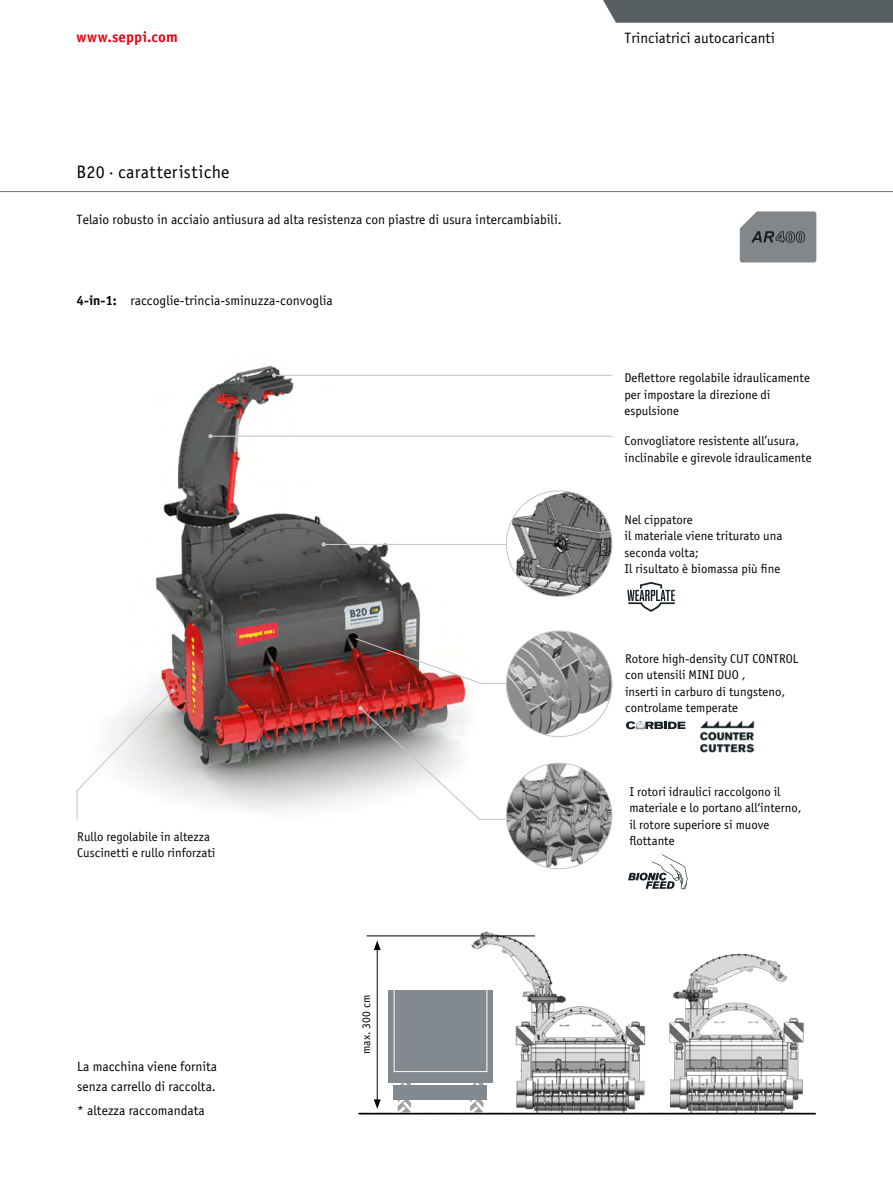
<style>
.page{position:relative;width:893px;height:1191px;background:#fff}
.page>*{position:absolute;margin:0;border:0;box-sizing:border-box;transform-origin:0 0}
.t1{font:18px "Officina Sans Book ITC";letter-spacing:.01em;color:#000}
.t2{font:15px "Officina Sans Book ITC";color:#000}
.t3{font:15px "Officina Sans Bold ITC";letter-spacing:.005em;color:#e30613}
.t4{font:13.5px/19.5px "Officina Sans Book ITC";color:#000}
.t5{font:12.75px/16.5px "Officina Sans Book ITC";color:#000}
.t6{font:11.7px "Officina Sans Book ITC";letter-spacing:.01em;color:#000}
.s1{font-family:"Officina Sans Bold ITC"}
</style>
<div class="page">
<div style="left:603px;top:0;width:290px;height:23px;background:#575e62"></div>
<hr style="left:0;top:191px;width:893px;height:1px;background:#706f6f">
<img style="left:152px;top:366px;width:329px;height:444px">
<img style="left:506px;top:763px;width:106px;height:105px;border-radius:53px">
<hr style="left:210px;top:436px;width:402px;height:1px;background:#c6c6c6">
<svg style="left:208px;top:434px;width:5px;height:4px"></svg>
<hr style="left:324px;top:544px;width:223px;height:1px;background:#c6c6c6">
<svg style="left:322px;top:542px;width:4px;height:4px"></svg>
<hr style="left:274px;top:375px;width:338px;height:1px;background:#c6c6c6">
<svg style="left:272px;top:373px;width:4px;height:4px"></svg>
<svg style="left:740px;top:211px;width:76px;height:51px;background:#828688"></svg>
<svg style="left:76px;top:688px;width:99px;height:132px"></svg>
<svg style="left:358px;top:706px;width:157px;height:114px"></svg>
<img style="left:506px;top:491px;width:106px;height:105px;border-radius:53px">
<img style="left:354px;top:637px;width:164px;height:47px">
<img style="left:506px;top:631px;width:106px;height:105px;border-radius:53px">
<svg style="left:626px;top:721px;width:59px;height:8px"></svg>
<svg style="left:628px;top:854px;width:60px;height:35px"></svg>
<svg style="left:627px;top:582px;width:48px;height:30px"></svg>
<img style="left:700px;top:720px;width:55px;height:33px">
<img style="left:468px;top:931px;width:178px;height:140px">
<hr style="left:377px;top:947px;width:1px;height:154px;background:#000">
<svg style="left:374px;top:940px;width:7px;height:10px"></svg>
<img style="left:664px;top:953px;width:146px;height:162px">
<svg style="left:358px;top:1071px;width:458px;height:43px"></svg>
<div style="left:388px;top:990px;width:105px;height:92px;background:#838a8f"></div>
<div style="left:393px;top:1085px;width:94px;height:14px;background:#838a8f"></div>
<div style="left:394px;top:986px;width:93px;height:86px;border:1px solid #fff"></div>
<hr style="left:367px;top:935px;width:168px;height:1px;background:#000">
<p class="t3" style="left:77px;top:26px;width:103px">www.seppi.com</p>
<p class="t2" style="left:624px;top:28px;width:152px">Trinciatrici autocaricanti</p>
<h1 class="t1" style="left:77px;top:160px;width:155px">B20 · caratteristiche</h1>
<p class="t4" style="left:77px;top:209px;width:487px">Telaio robusto in acciaio antiusura ad alta resistenza con piastre di usura intercambiabili.</p>
<p class="t4" style="left:77px;top:290px;width:258px"><span class="s1">4-in-1:</span> raccoglie-trincia-sminuzza-convoglia</p>
<p class="t5" style="left:77px;top:827px;width:140px">Rullo regolabile in altezza<br>Cuscinetti e rullo rinforzati</p>
<p class="t4" style="left:77px;top:1056px;width:141px">La macchina viene fornita senza carrello di raccolta.</p>
<p class="t4" style="left:77px;top:1099px;width:129px">* altezza raccomandata</p>
<p class="t6" style="left:359px;top:1054px;width:61px;rotate:-90deg">max. 300 cm</p>
<p class="t5" style="left:624px;top:369px;width:187px">Deflettore regolabile idraulicamente per impostare la direzione di espulsione</p>
<p class="t5" style="left:624px;top:432px;width:189px">Convogliatore resistente all’usura, inclinabile e girevole idraulicamente</p>
<p class="t5" style="left:624px;top:510px;width:159px">Nel cippatore<br>il materiale viene triturato una seconda volta;<br>Il risultato è biomassa più fine</p>
<p class="t5" style="left:625px;top:649px;width:175px">Rotore high-density CUT CONTROL con utensili MINI DUO ,<br>inserti in carburo di tungsteno, controlame temperate</p>
<p class="t5" style="left:629px;top:783px;width:174px">I rotori idraulici raccolgono il materiale e lo portano all‘interno, il rotore superiore si muove flottante</p>
</div>
